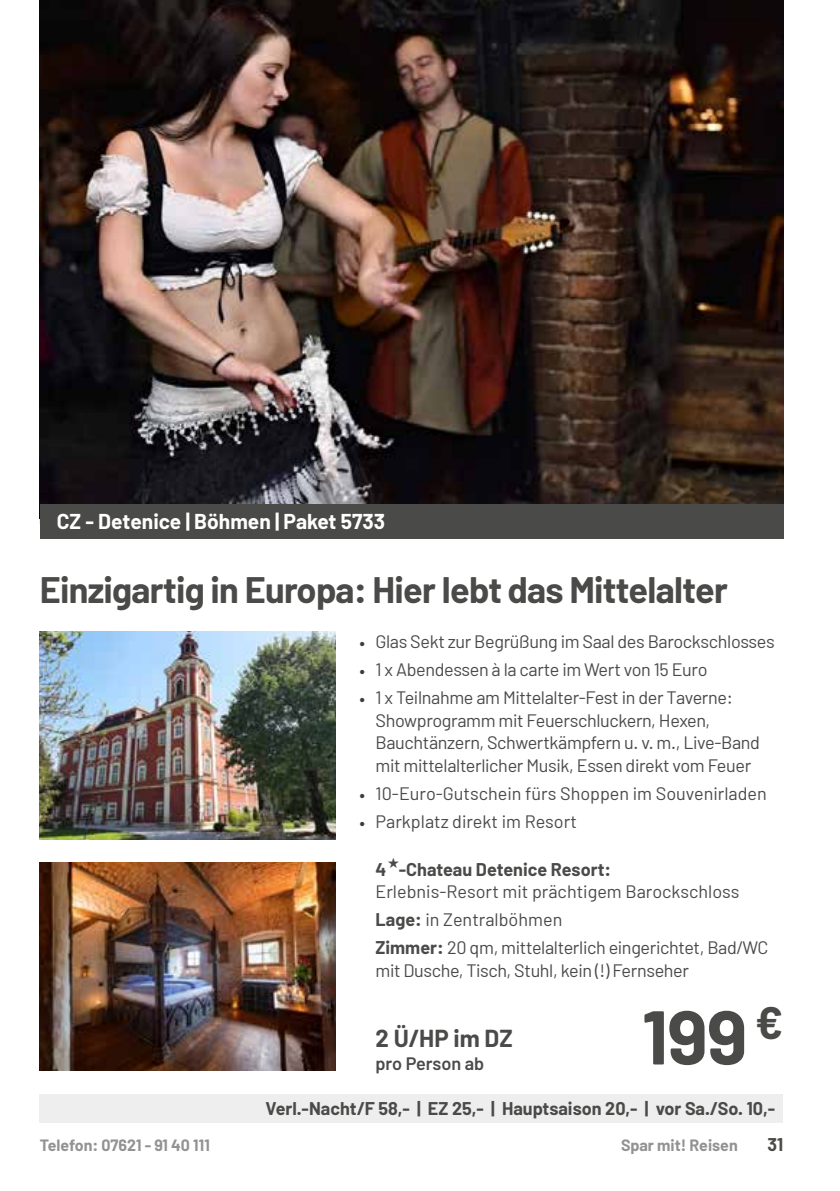
<style>
.page{position:relative;width:840px;height:1191px;background:#fff}
.page>*{position:absolute;margin:0;border:0;box-sizing:border-box;transform-origin:0 0}
.t1{font:700 76px "Barlow";color:#4a4a49}
.t2{font:700 36px "Barlow";letter-spacing:-.02em;color:#4a4a49}
.t3{font:700 24px "Barlow";color:#4a4a49}
.t4{font:700 21px "Barlow";color:#fff}
.t5{font:18px/22.6px "Barlow";letter-spacing:-.02em;color:#4a4a49}
.t6{font:18px/28.2px "Barlow";color:#4a4a49}
.t7{font:700 18px "Barlow";color:#4a4a49}
.t8{font:600 18px "Barlow";color:#4a4a49}
.t9{font:700 16px "Barlow";color:#929292}
.s1{font-size:18.2px;color:#3c3c3b}
.s2{font-weight:700}
</style>
<div class="page">
<img style="left:40px;top:0;width:742px;height:505px">
<img style="left:40px;top:631px;width:295px;height:208px">
<img style="left:40px;top:863px;width:295px;height:207px">
<div style="left:40px;top:1094px;width:742px;height:29px;background:#eee"></div>
<div style="left:40px;top:505px;width:742px;height:34px;background:#4a4a49"></div>
<p class="t4" style="left:57px;top:508px;width:330px">CZ - Detenice | Böhmen | Paket 5733</p>
<h2 class="t2" style="left:40px;top:567px;width:689px">Einzigartig in Europa: Hier lebt das Mittelalter</h2>
<p class="t5" style="left:359px;top:629px;width:416px"><span class="s1">•</span> Glas Sekt zur Begrüßung im Saal des Barockschlosses</p>
<p class="t5" style="left:359px;top:658px;width:349px"><span class="s1">•</span> 1 x Abendessen à la carte im Wert von 15 Euro</p>
<p class="t5" style="left:375px;top:686px;width:386px;text-indent:-16px"><span class="s1">•</span> 1 x Teilnahme am Mittelalter-Fest in der Taverne:<br>Showprogramm mit Feuerschluckern, Hexen, Bauchtänzern, Schwertkämpfern u. v. m., Live-Band mit mittelalterlicher Musik, Essen direkt vom Feuer</p>
<p class="t6" style="left:359px;top:779px;width:408px"><span class="s1">•</span> 10-Euro-Gutschein fürs Shoppen im Souvenirladen</p>
<p class="t6" style="left:359px;top:807px;width:219px"><span class="s1">•</span> Parkplatz direkt im Resort</p>
<p class="t7" style="left:375px;top:858px;width:237px">4 -Chateau Detenice Resort:</p>
<p class="t6" style="left:375px;top:877px;width:394px">Erlebnis-Resort mit prächtigem Barockschloss<br><span class="s2">Lage:</span> in Zentralböhmen<br><span class="s2">Zimmer:</span> 20 qm, mittelalterlich eingerichtet, Bad/WC</p>
<p class="t5" style="left:375px;top:958px;width:315px">mit Dusche, Tisch, Stuhl, kein (!) Fernseher</p>
<h1 class="t1" style="left:642px;top:990px;width:142px">199 <sup>€</sup></h1>
<p class="t7" style="left:265px;top:1097px;width:510px">Verl.-Nacht/F 58,- | EZ 25,- | Hauptsaison 20,- | vor Sa./So. 10,-</p>
<h3 class="t3" style="left:375px;top:1023px;width:139px">2 Ü/HP im DZ</h3>
<p class="t8" style="left:375px;top:1052px;width:110px">pro Person ab</p>
<p class="t9" style="left:40px;top:1135px;width:171px">Telefon: 07621 - 91 40 111</p>
<p class="t9" style="left:620px;top:1135px;width:118px">Spar mit! Reisen</p>
<p class="t7" style="left:767px;top:1133px;width:17px">31</p>
</div>
